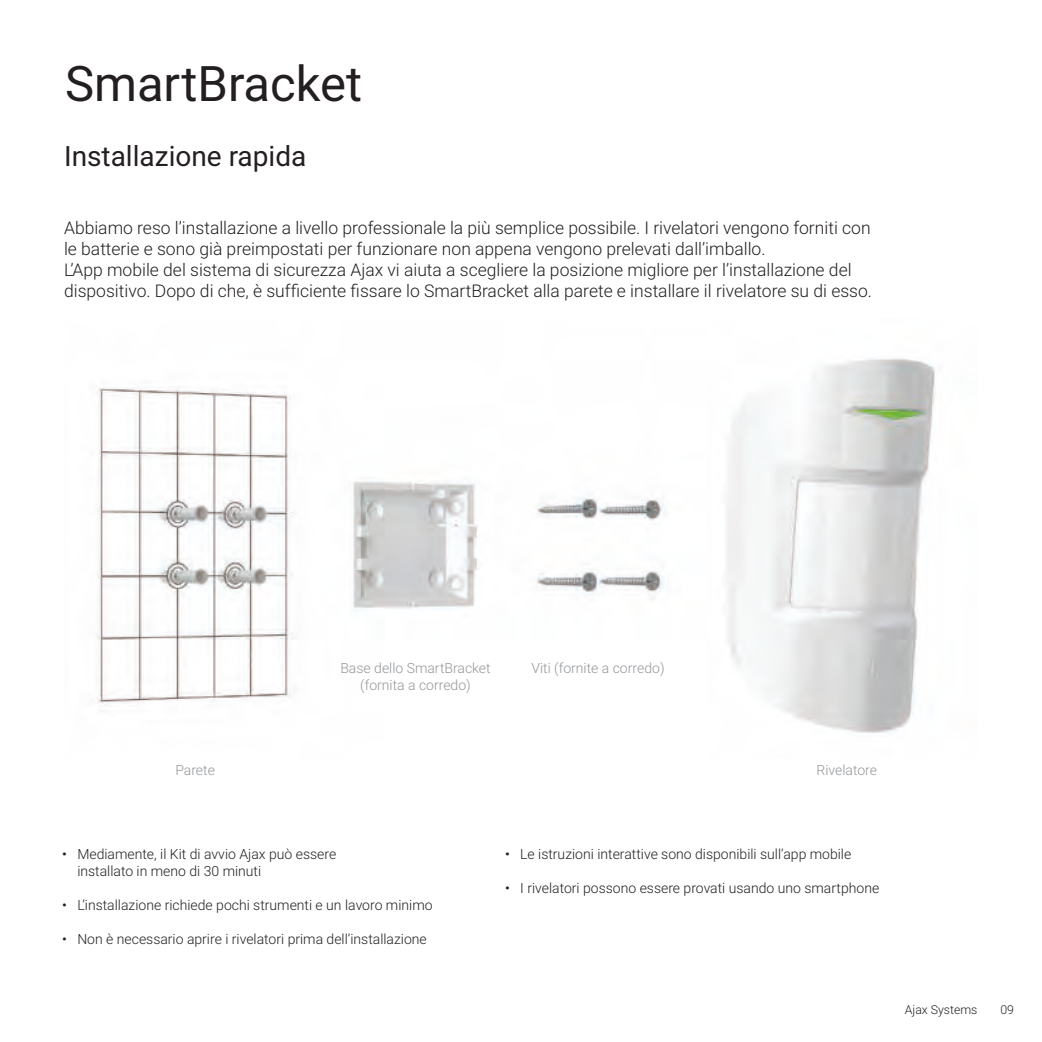
<style>
.page{position:relative;width:1042px;height:1042px;background:#fff}
.page>*{position:absolute;margin:0;border:0;box-sizing:border-box;transform-origin:0 0}
.t1{font:49px "Roboto";color:#231f20}
.t2{font:28px "Roboto";color:#231f20}
.t3{font:300 17.5px/21px "Roboto";color:#231f20}
.t4{font:300 14px/17px "Roboto";color:#231f20}
.t5{font:300 14px/17px "Roboto";color:#949699;text-align:center}
.t6{font:14px "Malayalam Sangam MN";color:#231f20}
.t7{font:300 12.25px "Roboto";color:#231f20}
</style>
<div class="page">
<img style="left:97px;top:358px;width:839px;height:375px">
<h1 class="t1" style="left:65px;top:49px;width:299px">SmartBracket</h1>
<h2 class="t2" style="left:64px;top:136px;width:244px">Installazione rapida</h2>
<p class="t3" style="left:64px;top:216px;width:809px">Abbiamo reso l’installazione a livello professionale la più semplice possibile. I rivelatori vengono forniti con le batterie e sono già preimpostati per funzionare non appena vengono prelevati dall’imballo.<br>L’App mobile del sistema di sicurezza Ajax vi aiuta a scegliere la posizione migliore per l’installazione del dispositivo. Dopo di che, è sufficiente fissare lo SmartBracket alla parete e installare il rivelatore su di esso.</p>
<p class="t5" style="left:340px;top:659px;width:152px">Base dello SmartBracket (fornita a corredo)</p>
<p class="t5" style="left:531px;top:659px;width:135px">Viti (fornite a corredo)</p>
<p class="t5" style="left:175px;top:761px;width:41px">Parete</p>
<p class="t5" style="left:816px;top:761px;width:62px">Rivelatore</p>
<p class="t6" style="left:62px;top:847px;width:6px">•</p>
<p class="t6" style="left:62px;top:897px;width:6px">•</p>
<p class="t6" style="left:62px;top:931px;width:6px">•</p>
<p class="t4" style="left:77px;top:845px;width:260px">Mediamente, il Kit di avvio Ajax può essere installato in meno di 30 minuti</p>
<p class="t4" style="left:77px;top:896px;width:357px">L’installazione richiede pochi strumenti e un lavoro minimo</p>
<p class="t4" style="left:77px;top:930px;width:351px">Non è necessario aprire i rivelatori prima dell’installazione</p>
<p class="t6" style="left:505px;top:847px;width:6px">•</p>
<p class="t6" style="left:505px;top:881px;width:6px">•</p>
<p class="t4" style="left:520px;top:845px;width:333px">Le istruzioni interattive sono disponibili sull’app mobile</p>
<p class="t4" style="left:520px;top:879px;width:360px">I rivelatori possono essere provati usando uno smartphone</p>
<p class="t7" style="left:905px;top:1001px;width:74px">Ajax Systems</p>
<p class="t7" style="left:1000px;top:1001px;width:15px">09</p>
</div>
